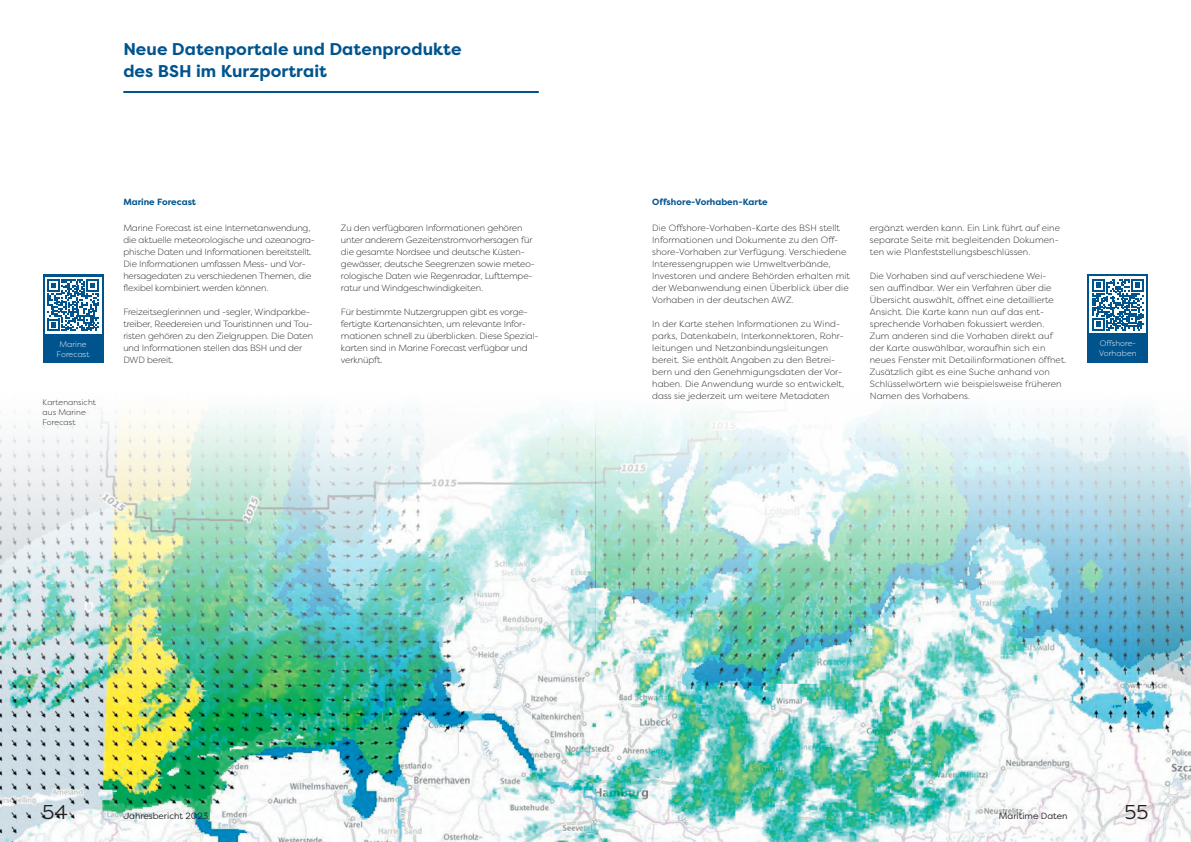
<style>
.page{position:relative;width:1191px;height:842px;background:#fff}
.page>*{position:absolute;margin:0;border:0;box-sizing:border-box;transform-origin:0 0}
.t1{font:20px "Filson Pro";color:#231f20}
.t2{font:700 17px/22px "Filson Pro";letter-spacing:.005em;color:#00548e}
.t3{font:300 9px/12px "Filson Pro";color:#231f20}
.t4{font:700 9px "Filson Pro";color:#00548e}
.t5{font:9px "Filson Pro";color:#231f20}
.t6{font:300 8px/10px "Filson Pro";letter-spacing:.01em;color:#fff;text-align:center}
.t7{font:300 8px/10px "Filson Pro";letter-spacing:.01em;color:#231f20}
</style>
<div class="page">
<img style="left:0;top:408px;width:1191px;height:434px">
<div style="left:43px;top:275px;width:60px;height:88px;background:#00548e"></div>
<div style="left:45px;top:277px;width:56px;height:57px;background:#fff"></div>
<svg style="left:47px;top:279px;width:52px;height:52px"></svg>
<div style="left:1087px;top:274px;width:61px;height:89px;background:#00548e"></div>
<div style="left:1089px;top:276px;width:57px;height:57px;background:#fff"></div>
<svg style="left:1092px;top:279px;width:51px;height:52px"></svg>
<hr style="left:123px;top:91px;width:416px;height:2px;background:#00548e">
<h2 class="t2" style="left:123px;top:38px;width:340px">Neue Datenportale und Datenprodukte des BSH im Kurzportrait</h2>
<p class="t4" style="left:123px;top:196px;width:74px">Marine Forecast</p>
<p class="t3" style="left:123px;top:222px;width:193px">Marine Forecast ist eine Internetanwendung, die aktuelle meteorologische und ozeanogra&shy;phische Daten und Informationen bereitstellt.<br>Die Informationen umfassen Mess- und Vor&shy;hersagedaten zu verschiedenen Themen, die flexibel kombiniert werden können.</p>
<p class="t3" style="left:123px;top:306px;width:191px">Freizeitseglerinnen und -segler, Windparkbe&shy;treiber, Reedereien und Touristinnen und Tou&shy;risten gehören zu den Zielgruppen. Die Daten und Informationen stellen das BSH und der DWD bereit.</p>
<p class="t4" style="left:652px;top:196px;width:117px">Offshore-Vorhaben-Karte</p>
<p class="t3" style="left:652px;top:222px;width:199px">Die Offshore-Vorhaben-Karte des BSH stellt Informationen und Dokumente zu den Off&shy;shore-Vorhaben zur Verfügung. Verschiedene Interessengruppen wie Umweltverbände, Investoren und andere Behörden erhalten mit der Webanwendung einen Überblick über die Vorhaben in der deutschen AWZ.</p>
<p class="t3" style="left:652px;top:318px;width:193px">In der Karte stehen Informationen zu Wind&shy;parks, Datenkabeln, Interkonnektoren, Rohr&shy;leitungen und Netzanbindungsleitungen bereit. Sie enthält Angaben zu den Betrei&shy;bern und den Genehmigungsdaten der Vor&shy;haben. Die Anwendung wurde so entwickelt, dass sie jederzeit um weitere Metadaten</p>
<p class="t3" style="left:341px;top:222px;width:195px">Zu den verfügbaren Informationen gehören unter anderem Gezeitenstromvorhersagen für die gesamte Nordsee und deutsche Küsten&shy;gewässer, deutsche Seegrenzen sowie meteo&shy;rologische Daten wie Regenradar, Lufttempe&shy;ratur und Windgeschwindigkeiten.</p>
<p class="t3" style="left:341px;top:306px;width:199px">Für bestimmte Nutzergruppen gibt es vorge&shy;fertigte Kartenansichten, um relevante Infor&shy;mationen schnell zu überblicken. Diese Spezial&shy;karten sind in Marine Forecast verfügbar und verknüpft.</p>
<p class="t3" style="left:870px;top:222px;width:192px">ergänzt werden kann. Ein Link führt auf eine separate Seite mit begleitenden Dokumen&shy;ten wie Planfeststellungsbeschlüssen.</p>
<p class="t3" style="left:870px;top:270px;width:197px">Die Vorhaben sind auf verschiedene Wei-<br>sen auffindbar. Wer ein Verfahren über die Übersicht auswählt, öffnet eine detaillierte Ansicht. Die Karte kann nun auf das ent&shy;sprechende Vorhaben fokussiert werden.<br>Zum anderen sind die Vorhaben direkt auf der Karte auswählbar, woraufhin sich ein neues Fenster mit Detailinformationen öffnet.<br>Zusätzlich gibt es eine Suche anhand von Schlüsselwörtern wie beispielsweise früheren Namen des Vorhabens.</p>
<p class="t6" style="left:57px;top:339px;width:34px">Marine<br>Forecast</p>
<p class="t6" style="left:1099px;top:338px;width:39px;text-align:left">Offshore-<br>Vorhaben</p>
<p class="t7" style="left:43px;top:397px;width:55px">Kartenansicht aus Marine<br>Forecast</p>
<h1 class="t1" style="left:43px;top:799px;width:27px">54</h1>
<p class="t5" style="left:123px;top:810px;width:86px">Jahresbericht 2023</p>
<p class="t5" style="left:999px;top:810px;width:70px">Maritime Daten</p>
<h1 class="t1" style="left:1124px;top:799px;width:25px">55</h1>
</div>
